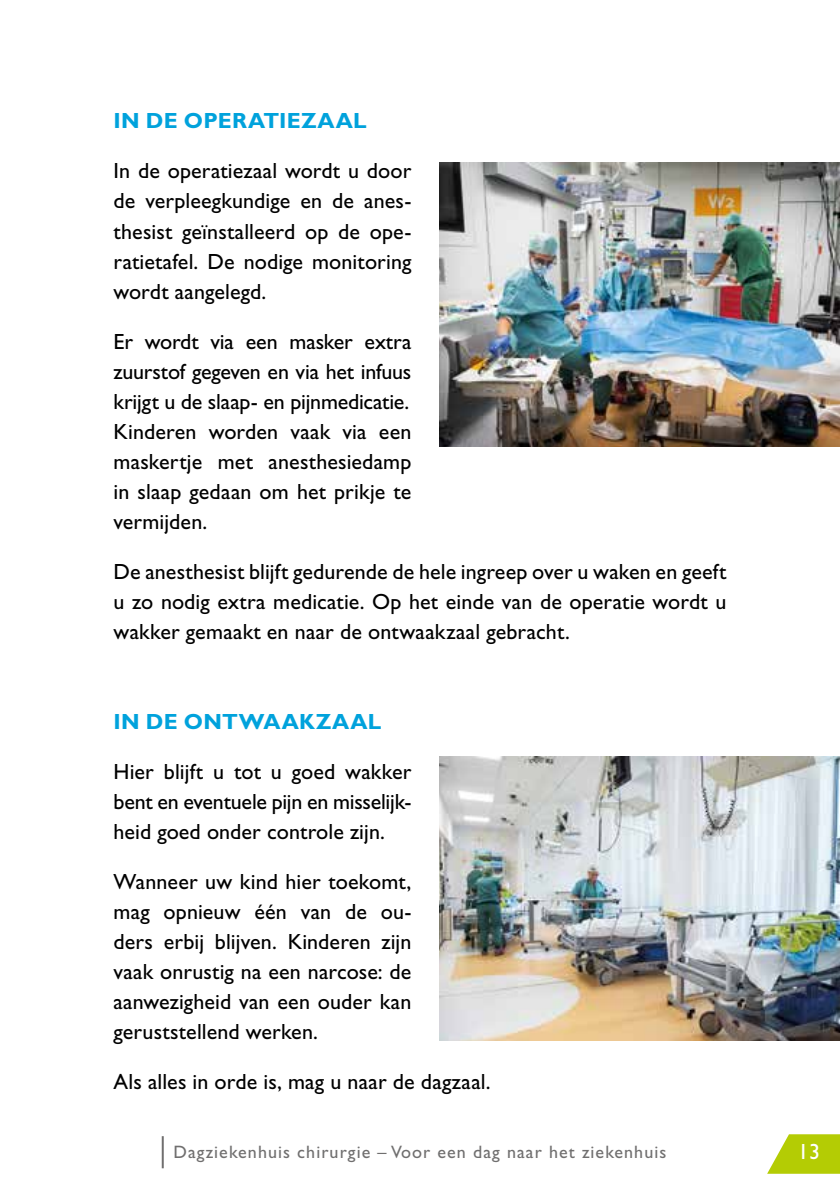
<style>
.page{position:relative;width:840px;height:1191px;background:#fff}
.page>*{position:absolute;margin:0;border:0;box-sizing:border-box;transform-origin:0 0}
.t1{font:22px/30px "Gill Sans Std";letter-spacing:.005em;color:#000;text-align:justify}
.t2{font:700 22px "Gill Sans Std";letter-spacing:.015em;color:#00a2dc}
.t3{font:22px "Gill Sans Std";color:#fff}
.t4{font:18px "Gill Sans Std";letter-spacing:.06em;color:#706f6f}
</style>
<div class="page">
<svg style="left:767px;top:1134px;width:72px;height:39px"></svg>
<hr style="left:162px;top:1136px;width:2px;height:32px;background:#706f6f">
<img style="left:439px;top:163px;width:400px;height:283px">
<img style="left:439px;top:757px;width:400px;height:283px">
<p class="t2" style="left:113px;top:108px;width:254px">IN DE OPERATIEZAAL</p>
<p class="t1" style="left:113px;top:156px;width:299px">In de operatiezaal wordt u door de verpleegkundige en de anes&shy;thesist geïnstalleerd op de ope&shy;ratietafel. De nodige monitoring wordt aangelegd.</p>
<p class="t1" style="left:113px;top:326px;width:299px">Er wordt via een masker extra zuurstof gegeven en via het infuus krijgt u de slaap- en pijnmedicatie.<br>Kinderen worden vaak via een maskertje met anesthesiedamp in slaap gedaan om het prikje te vermijden.</p>
<p class="t1" style="left:113px;top:556px;width:614px">De anesthesist blijft gedurende de hele ingreep over u waken en geeft u zo nodig extra medicatie. Op het einde van de operatie wordt u wakker gemaakt en naar de ontwaakzaal gebracht.</p>
<p class="t2" style="left:113px;top:708px;width:269px">IN DE ONTWAAKZAAL</p>
<p class="t1" style="left:113px;top:756px;width:299px">Hier blijft u tot u goed wakker bent en eventuele pijn en misselijk&shy;heid goed onder controle zijn.</p>
<p class="t1" style="left:113px;top:866px;width:299px">Wanneer uw kind hier toekomt, mag opnieuw één van de ou&shy;ders erbij blijven. Kinderen zijn vaak onrustig na een narcose: de aanwezigheid van een ouder kan geruststellend werken.</p>
<p class="t1" style="left:113px;top:1066px;width:378px">Als alles in orde is, mag u naar de dagzaal.</p>
<p class="t4" style="left:173px;top:1141px;width:494px">Dagziekenhuis chirurgie – Voor een dag naar het ziekenhuis</p>
<p class="t3" style="left:797px;top:1138px;width:23px">13</p>
</div>
